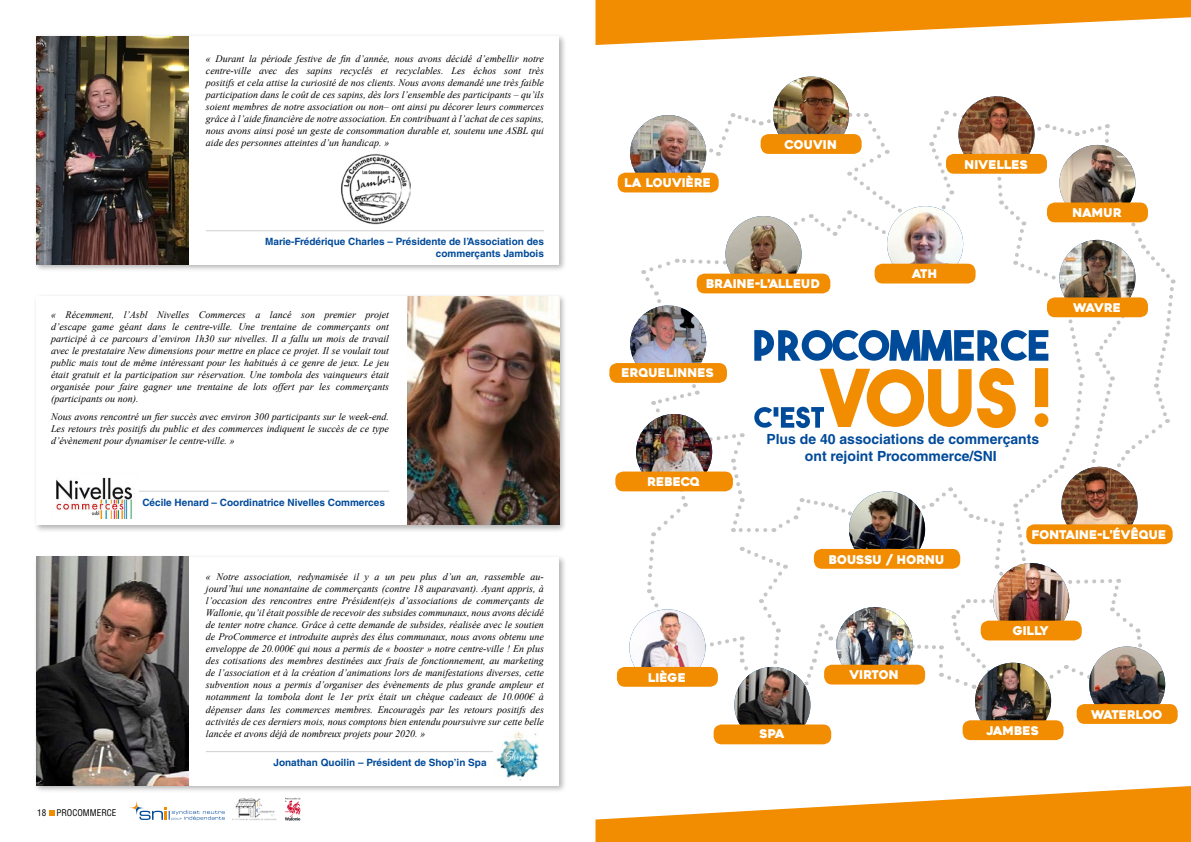
<style>
.page{position:relative;width:1191px;height:842px;background:#fff}
.page>*{position:absolute;margin:0;border:0;box-sizing:border-box;transform-origin:0 0}
.t1{font:700 14px/16.8px "Helvetica LT Std";color:#004a9a;text-align:center}
.t2{font:12px "Heavitas";color:#fff}
.t3{font:italic 10px/12px "Times New Roman";color:#000;text-align:justify}
.t4{font:700 10px/12px "Helvetica LT Std";color:#004a9a;text-align:right}
.t5{font:condensed 9px "Helvetica LT Std";color:#000}
</style>
<div class="page">
<div style="left:33px;top:33px;width:533px;height:240px;background:#000;opacity:.3"></div>
<div style="left:36px;top:36px;width:522px;height:228px;background:#fff"></div>
<div style="left:33px;top:294px;width:533px;height:239px;background:#000;opacity:.3"></div>
<div style="left:36px;top:296px;width:522px;height:229px;background:#fff"></div>
<div style="left:33px;top:554px;width:533px;height:240px;background:#000;opacity:.3"></div>
<div style="left:36px;top:557px;width:522px;height:228px;background:#fff"></div>
<img style="left:36px;top:36px;width:152px;height:228px">
<img style="left:36px;top:557px;width:152px;height:228px">
<img style="left:407px;top:296px;width:152px;height:229px">
<hr style="left:206px;top:230px;width:338px;height:1px;background:#d0d0d0">
<hr style="left:206px;top:751px;width:325px;height:1px;background:#d0d0d0">
<hr style="left:60px;top:491px;width:329px;height:1px;background:#d0d0d0">
<img style="left:341px;top:154px;width:69px;height:70px">
<img style="left:493px;top:731px;width:46px;height:50px">
<img style="left:56px;top:477px;width:83px;height:41px">
<svg style="left:49px;top:810px;width:6px;height:6px"></svg>
<svg style="left:130px;top:801px;width:95px;height:19px"></svg>
<svg style="left:285px;top:798px;width:15px;height:22px"></svg>
<img style="left:232px;top:798px;width:45px;height:22px">
<svg style="left:595px;top:0;width:596px;height:45px"></svg>
<svg style="left:595px;top:786px;width:596px;height:56px"></svg>
<svg style="left:642px;top:110px;width:534px;height:593px"></svg>
<img style="left:630px;top:115px;width:76px;height:76px;border-radius:38px">
<img style="left:773px;top:77px;width:76px;height:76px;border-radius:38px">
<img style="left:887px;top:206px;width:76px;height:76px;border-radius:38px">
<img style="left:725px;top:216px;width:76px;height:58px">
<img style="left:1059px;top:240px;width:76px;height:57px">
<img style="left:630px;top:305px;width:76px;height:76px;border-radius:38px">
<img style="left:636px;top:414px;width:76px;height:76px;border-radius:38px">
<img style="left:734px;top:667px;width:76px;height:76px;border-radius:38px">
<img style="left:1061px;top:467px;width:76px;height:76px;border-radius:38px">
<img style="left:993px;top:563px;width:76px;height:76px;border-radius:38px">
<img style="left:629px;top:609px;width:76px;height:76px;border-radius:38px">
<img style="left:836px;top:607px;width:76px;height:58px">
<img style="left:975px;top:663px;width:76px;height:76px;border-radius:38px">
<img style="left:1089px;top:646px;width:76px;height:76px;border-radius:38px">
<img style="left:849px;top:491px;width:76px;height:76px;border-radius:38px">
<img style="left:958px;top:96px;width:76px;height:76px;border-radius:38px">
<img style="left:1059px;top:145px;width:76px;height:76px;border-radius:38px">
<div style="left:617px;top:173px;width:101px;height:19px;background:#f28c00;border-radius:8px"></div>
<div style="left:760px;top:134px;width:101px;height:20px;background:#f28c00;border-radius:8px"></div>
<div style="left:874px;top:264px;width:101px;height:19px;background:#f28c00;border-radius:8px"></div>
<div style="left:696px;top:274px;width:134px;height:19px;background:#f28c00;border-radius:8px"></div>
<div style="left:1047px;top:297px;width:101px;height:20px;background:#f28c00;border-radius:8px"></div>
<div style="left:609px;top:363px;width:118px;height:20px;background:#f28c00;border-radius:8px"></div>
<div style="left:615px;top:471px;width:118px;height:20px;background:#f28c00;border-radius:8px"></div>
<div style="left:713px;top:724px;width:118px;height:20px;background:#f28c00;border-radius:8px"></div>
<div style="left:1026px;top:524px;width:146px;height:20px;background:#f28c00;border-radius:8px"></div>
<div style="left:980px;top:621px;width:101px;height:19px;background:#f28c00;border-radius:8px"></div>
<div style="left:617px;top:667px;width:101px;height:20px;background:#f28c00;border-radius:8px"></div>
<div style="left:824px;top:665px;width:101px;height:19px;background:#f28c00;border-radius:8px"></div>
<div style="left:962px;top:720px;width:101px;height:20px;background:#f28c00;border-radius:8px"></div>
<div style="left:1076px;top:704px;width:101px;height:20px;background:#f28c00;border-radius:8px"></div>
<div style="left:814px;top:549px;width:146px;height:20px;background:#f28c00;border-radius:8px"></div>
<div style="left:946px;top:154px;width:101px;height:20px;background:#f28c00;border-radius:8px"></div>
<div style="left:1047px;top:202px;width:101px;height:20px;background:#f28c00;border-radius:8px"></div>
<p class="t3" style="left:206px;top:53px;width:339px">« Durant la période festive de fin d’année, nous avons décidé d’embellir notre centre-ville avec des sapins recyclés et recyclables. Les échos sont très positifs et cela attise la curiosité de nos clients. Nous avons demandé une très faible participation dans le coût de ces sapins, dès lors l’ensemble des participants – qu’ils soient membres de notre association ou non– ont ainsi pu décorer leurs commerces grâce à l’aide financière de notre association. En contribuant à l’achat de ces sapins, nous avons ainsi posé un geste de consommation durable et, soutenu une ASBL qui aide des personnes atteintes d’un handicap. »</p>
<p class="t4" style="left:265px;top:235px;width:280px">Marie-Frédérique Charles – Présidente de l’Association des commerçants Jambois</p>
<p class="t3" style="left:51px;top:309px;width:339px">« Récemment, l’Asbl Nivelles Commerces a lancé son premier projet d’escape game géant dans le centre-ville. Une trentaine de commerçants ont participé à ce parcours d’environ 1h30 sur nivelles. Il a fallu un mois de travail avec le prestataire New dimensions pour mettre en place ce projet. Il se voulait tout public mais tout de même intéressant pour les habitués à ce genre de jeux. Le jeu était gratuit et la participation sur réservation. Une tombola des vainqueurs était organisée pour faire gagner une trentaine de lots offert par les commerçants (participants ou non).</p>
<p class="t3" style="left:51px;top:410px;width:339px">Nous avons rencontré un fier succès avec environ 300 participants sur le week-end.<br>Les retours très positifs du public et des commerces indiquent le succès de ce type d’évènement pour dynamiser le centre-ville. »</p>
<p class="t4" style="left:142px;top:496px;width:244px">Cécile Henard – Coordinatrice Nivelles Commerces</p>
<p class="t3" style="left:206px;top:571px;width:339px">« Notre association, redynamisée il y a un peu plus d’un an, rassemble au&shy;jourd’hui une nonantaine de commerçants (contre 18 auparavant). Ayant appris, à l’occasion des rencontres entre Président(e)s d’associations de commerçants de Wallonie, qu’il était possible de recevoir des subsides communaux, nous avons décidé de tenter notre chance. Grâce à cette demande de subsides, réalisée avec le soutien de ProCommerce et introduite auprès des élus communaux, nous avons obtenu une enveloppe de 20.000€ qui nous a permis de « booster » notre centre-ville ! En plus des cotisations des membres destinées aux frais de fonctionnement, au marketing de l’association et à la création d’animations lors de manifestations diverses, cette subvention nous a permis d’organiser des évènements de plus grande ampleur et notamment la tombola dont le 1er prix était un chèque cadeaux de 10.000€ à dépenser dans les commerces membres. Encouragés par les retours positifs des activités de ces derniers mois, nous comptons bien entendu poursuivre sur cette belle lancée et avons déjà de nombreux projets pour 2020. »</p>
<p class="t5" style="left:37px;top:807px;width:81px">18 PROCOMMERCE</p>
<p class="t4" style="left:274px;top:756px;width:214px">Jonathan Quoilin – Président de Shop’in Spa</p>
<p class="t2" style="left:624px;top:176px;width:88px">LA LOUVIÈRE</p>
<p class="t2" style="left:784px;top:137px;width:54px">COUVIN</p>
<p class="t2" style="left:706px;top:276px;width:115px">BRAINE-L’ALLEUD</p>
<p class="t2" style="left:621px;top:365px;width:94px">ERQUELINNES</p>
<p class="t2" style="left:964px;top:157px;width:65px">NIVELLES</p>
<p class="t2" style="left:912px;top:267px;width:27px">ATH</p>
<p class="t2" style="left:647px;top:474px;width:54px">REBECQ</p>
<h1 class="t1" style="left:766px;top:431px;width:274px">Plus de 40 associations de commerçants ont rejoint Procommerce/SNI</h1>
<p class="t2" style="left:1072px;top:205px;width:51px">NAMUR</p>
<p class="t2" style="left:1073px;top:300px;width:49px">WAVRE</p>
<p class="t2" style="left:828px;top:552px;width:117px">BOUSSU / HORNU</p>
<p class="t2" style="left:648px;top:670px;width:39px">LIÈGE</p>
<p class="t2" style="left:849px;top:668px;width:51px">VIRTON</p>
<p class="t2" style="left:759px;top:727px;width:26px">SPA</p>
<p class="t2" style="left:1031px;top:527px;width:136px">FONTAINE-L’ÉVÊQUE</p>
<p class="t2" style="left:1013px;top:624px;width:37px">GILLY</p>
<p class="t2" style="left:986px;top:723px;width:54px">JAMBES</p>
<p class="t2" style="left:1091px;top:707px;width:73px">WATERLOO</p>
</div>
